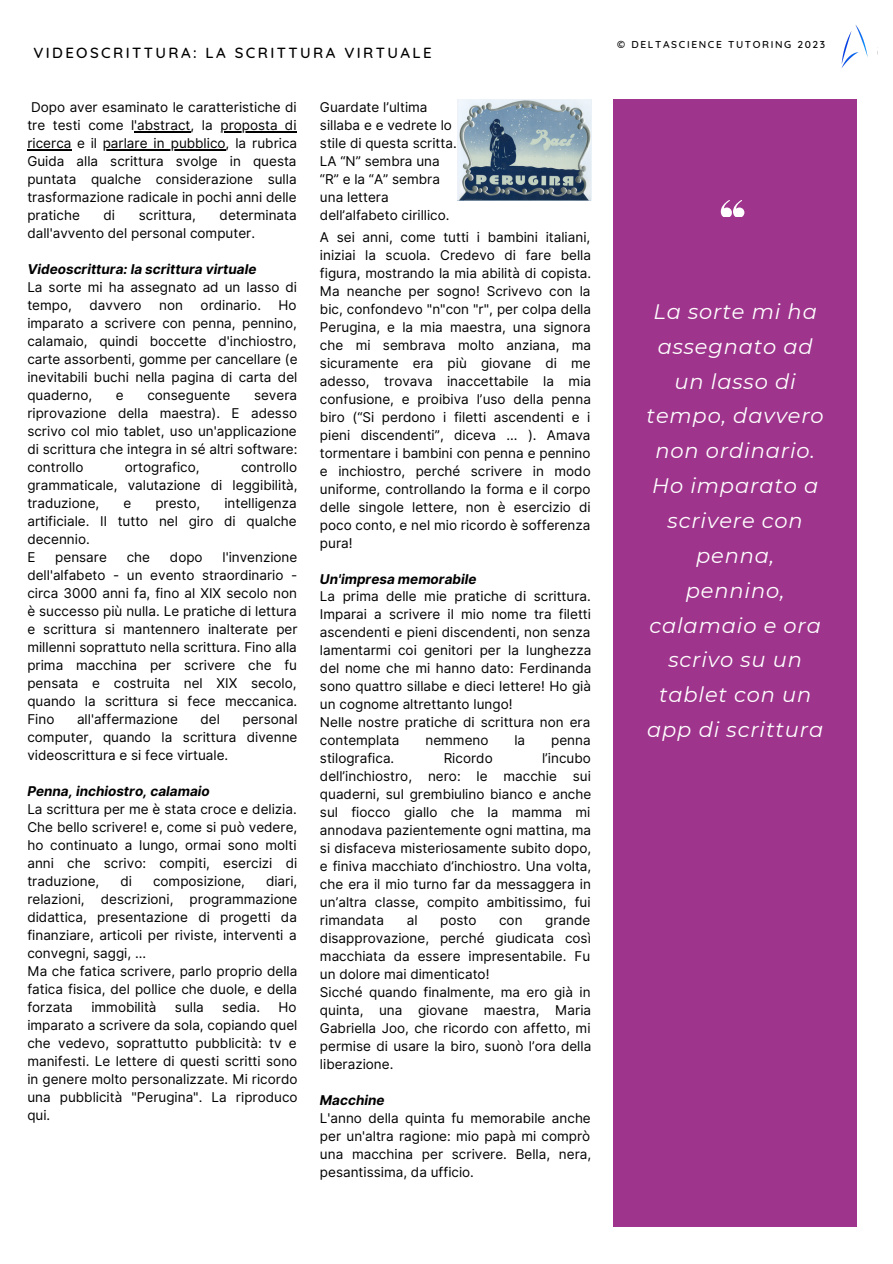
<style>
.page{position:relative;width:893px;height:1264px;background:#fff}
.page>*{position:absolute;margin:0;border:0;box-sizing:border-box;transform-origin:0 0}
.t1{font:italic 21px/34.8px "Montserrat";letter-spacing:.04em;color:#fff;text-align:center}
.t2{font:500 15px "Quicksand";letter-spacing:.16em;color:#000}
.t3{font:13.5px/18px "Inter";color:#000;text-align:justify}
.t4{font:italic 700 13.5px "Inter";color:#000}
.t5{font:500 10.2px "Quicksand";letter-spacing:.16em;color:#000}
</style>
<div class="page">
<div style="left:613px;top:100px;width:243px;height:1126px;background:#9e348c"></div>
<svg style="left:720px;top:200px;width:24px;height:17px"></svg>
<img style="left:841px;top:25px;width:27px;height:43px">
<img style="left:458px;top:100px;width:133px;height:100px">
<hr style="left:134px;top:131px;width:56px;height:1px;background:#000">
<hr style="left:220px;top:131px;width:76px;height:1px;background:#000">
<hr style="left:27px;top:149px;width:44px;height:1px;background:#000">
<hr style="left:103px;top:149px;width:122px;height:1px;background:#000">
<p class="t2" style="left:33px;top:43px;width:400px">VIDEOSCRITTURA: LA SCRITTURA VIRTUALE</p>
<p class="t3" style="left:27px;top:98px;width:271px">Dopo aver esaminato le caratteristiche di tre testi come l'abstract, la proposta di ricerca e il parlare in pubblico, la rubrica Guida alla scrittura svolge in questa puntata qualche considerazione sulla trasformazione radicale in pochi anni delle pratiche</p>
<p class="t3" style="left:27px;top:206px;width:271px;text-indent:192px">determinata dall'avvento del personal computer.</p>
<p class="t4" style="left:27px;top:261px;width:230px">Videoscrittura: la scrittura virtuale</p>
<p class="t3" style="left:27px;top:278px;width:271px">La sorte mi ha assegnato ad un lasso di tempo,</p>
<p class="t3" style="left:103px;top:206px;width:13px">di</p>
<p class="t3" style="left:139px;top:206px;width:59px">scrittura,</p>
<p class="t3" style="left:89px;top:296px;width:54px">davvero</p>
<p class="t3" style="left:159px;top:296px;width:25px">non</p>
<p class="t3" style="left:200px;top:296px;width:62px">ordinario.</p>
<p class="t3" style="left:27px;top:296px;width:271px;text-indent:251px">Ho imparato a scrivere con penna, pennino, calamaio, quindi boccette d'inchiostro, carte assorbenti, gomme per cancellare (e inevitabili buchi nella pagina di carta del quaderno,</p>
<p class="t3" style="left:116px;top:386px;width:9px">e</p>
<p class="t3" style="left:147px;top:386px;width:84px">conseguente</p>
<p class="t3" style="left:27px;top:386px;width:271px;text-indent:227px">severa riprovazione della maestra). E adesso scrivo col mio tablet, uso un'applicazione di scrittura che integra in sé altri software: controllo</p>
<p class="t3" style="left:125px;top:458px;width:76px">ortografico,</p>
<p class="t3" style="left:27px;top:458px;width:272px;text-indent:214px">controllo grammaticale, valutazione di leggibilità, traduzione,</p>
<p class="t3" style="left:27px;top:494px;width:271px;text-indent:197px">intelligenza artificiale. Il tutto nel giro di qualche decennio.</p>
<p class="t3" style="left:27px;top:548px;width:10px">E</p>
<p class="t3" style="left:55px;top:548px;width:53px">pensare</p>
<p class="t3" style="left:127px;top:548px;width:25px">che</p>
<p class="t3" style="left:170px;top:548px;width:34px">dopo</p>
<p class="t3" style="left:123px;top:494px;width:9px">e</p>
<p class="t3" style="left:155px;top:494px;width:47px">presto,</p>
<p class="t3" style="left:27px;top:548px;width:272px;text-indent:195px">l'invenzione dell'alfabeto - un evento straordinario - circa 3000 anni fa, fino al XIX secolo non è successo più nulla. Le pratiche di lettura e scrittura si mantennero inalterate per millenni soprattuto nella scrittura. Fino alla prima macchina per scrivere che fu pensata e costruita nel XIX secolo, quando la scrittura si fece meccanica.<br>Fino</p>
<p class="t3" style="left:77px;top:710px;width:102px">all'affermazione</p>
<p class="t3" style="left:200px;top:710px;width:21px">del</p>
<p class="t3" style="left:27px;top:710px;width:272px;text-indent:215px">personal computer, quando la scrittura divenne videoscrittura e si fece virtuale.</p>
<p class="t4" style="left:27px;top:782px;width:184px">Penna, inchiostro, calamaio</p>
<p class="t3" style="left:27px;top:800px;width:271px">La scrittura per me è stata croce e delizia.<br>Che bello scrivere! e, come si può vedere, ho continuato a lungo, ormai sono molti anni che scrivo: compiti, esercizi di traduzione,</p>
<p class="t3" style="left:27px;top:871px;width:271px;text-indent:239px">diari, relazioni, descrizioni, programmazione didattica, presentazione di progetti da finanziare, articoli per riviste, interventi a convegni, saggi, ...</p>
<p class="t3" style="left:27px;top:961px;width:271px">Ma che fatica scrivere, parlo proprio della fatica fisica, del pollice che duole, e della forzata</p>
<p class="t3" style="left:120px;top:871px;width:13px">di</p>
<p class="t3" style="left:153px;top:871px;width:93px">composizione,</p>
<p class="t3" style="left:91px;top:997px;width:67px">immobilità</p>
<p class="t3" style="left:175px;top:997px;width:30px">sulla</p>
<p class="t3" style="left:222px;top:997px;width:39px">sedia.</p>
<p class="t3" style="left:27px;top:997px;width:272px;text-indent:251px">Ho imparato a scrivere da sola, copiando quel che vedevo, soprattutto pubblicità: tv e manifesti. Le lettere di questi scritti sono in genere molto personalizzate. Mi ricordo una pubblicità "Perugina". La riproduco qui.</p>
<p class="t3" style="left:320px;top:98px;width:138px;text-align:left">Guardate l’ultima sillaba e e vedrete lo stile di questa scritta.<br>LA “N” sembra una “R” e la “A” sembra una lettera dell’alfabeto cirillico.</p>
<p class="t3" style="left:320px;top:228px;width:273px">A sei anni, come tutti i bambini italiani, iniziai la scuola. Credevo di fare bella figura, mostrando la mia abilità di copista.<br>Ma neanche per sogno! Scrivevo con la bic, confondevo "n"con "r", per colpa della Perugina, e la mia maestra, una signora che mi sembrava molto anziana, ma sicuramente era più giovane di me adesso, trovava inaccettabile la mia confusione, e proibiva l’uso della penna biro (“Si perdono i filetti ascendenti e i pieni discendenti”, diceva ... ). Amava tormentare i bambini con penna e pennino e inchiostro, perché scrivere in modo uniforme, controllando la forma e il corpo delle singole lettere, non è esercizio di poco conto, e nel mio ricordo è sofferenza pura!</p>
<p class="t4" style="left:320px;top:570px;width:158px">Un'impresa memorabile</p>
<p class="t3" style="left:320px;top:587px;width:273px">La prima delle mie pratiche di scrittura.<br>Imparai a scrivere il mio nome tra filetti ascendenti e pieni discendenti, non senza lamentarmi coi genitori per la lunghezza del nome che mi hanno dato: Ferdinanda sono quattro sillabe e dieci lettere! Ho già un cognome altrettanto lungo!</p>
<p class="t3" style="left:320px;top:713px;width:272px">Nelle nostre pratiche di scrittura non era contemplata</p>
<p class="t3" style="left:425px;top:731px;width:64px">nemmeno</p>
<p class="t3" style="left:514px;top:731px;width:12px">la</p>
<p class="t3" style="left:551px;top:731px;width:41px">penna</p>
<p class="t3" style="left:320px;top:749px;width:76px">stilografica.</p>
<p class="t3" style="left:443px;top:749px;width:50px">Ricordo</p>
<p class="t3" style="left:320px;top:749px;width:273px;text-indent:222px">l’incubo dell’inchiostro, nero: le macchie sui quaderni, sul grembiulino bianco e anche sul fiocco giallo che la mamma mi annodava pazientemente ogni mattina, ma si disfaceva misteriosamente subito dopo, e finiva macchiato d’inchiostro. Una volta, che era il mio turno far da messaggera in un’altra classe, compito ambitissimo, fui rimandata</p>
<p class="t3" style="left:320px;top:911px;width:272px;text-indent:225px">grande disapprovazione, perché giudicata così macchiata da essere impresentabile. Fu un dolore mai dimenticato!</p>
<p class="t3" style="left:320px;top:983px;width:273px">Sicché quando finalmente, ma ero già in quinta, una giovane maestra, Maria Gabriella Joo, che ricordo con affetto, mi permise di usare la biro, suonò l’ora della liberazione.</p>
<p class="t4" style="left:320px;top:1092px;width:66px">Macchine</p>
<p class="t3" style="left:320px;top:1109px;width:273px">L'anno della quinta fu memorabile anche per un'altra ragione: mio papà mi comprò una macchina per scrivere. Bella, nera, pesantissima, da ufficio.</p>
<p class="t3" style="left:406px;top:911px;width:12px">al</p>
<p class="t3" style="left:440px;top:911px;width:38px">posto</p>
<p class="t3" style="left:499px;top:911px;width:25px">con</p>
<p class="t5" style="left:617px;top:38px;width:209px">© DELTASCIENCE TUTORING 2023</p>
<p class="t1" style="left:646px;top:294px;width:179px">La sorte mi ha assegnato ad un lasso di tempo, davvero non ordinario.<br>Ho imparato a scrivere con penna, pennino, calamaio e ora scrivo su un tablet con un app di scrittura</p>
</div>
